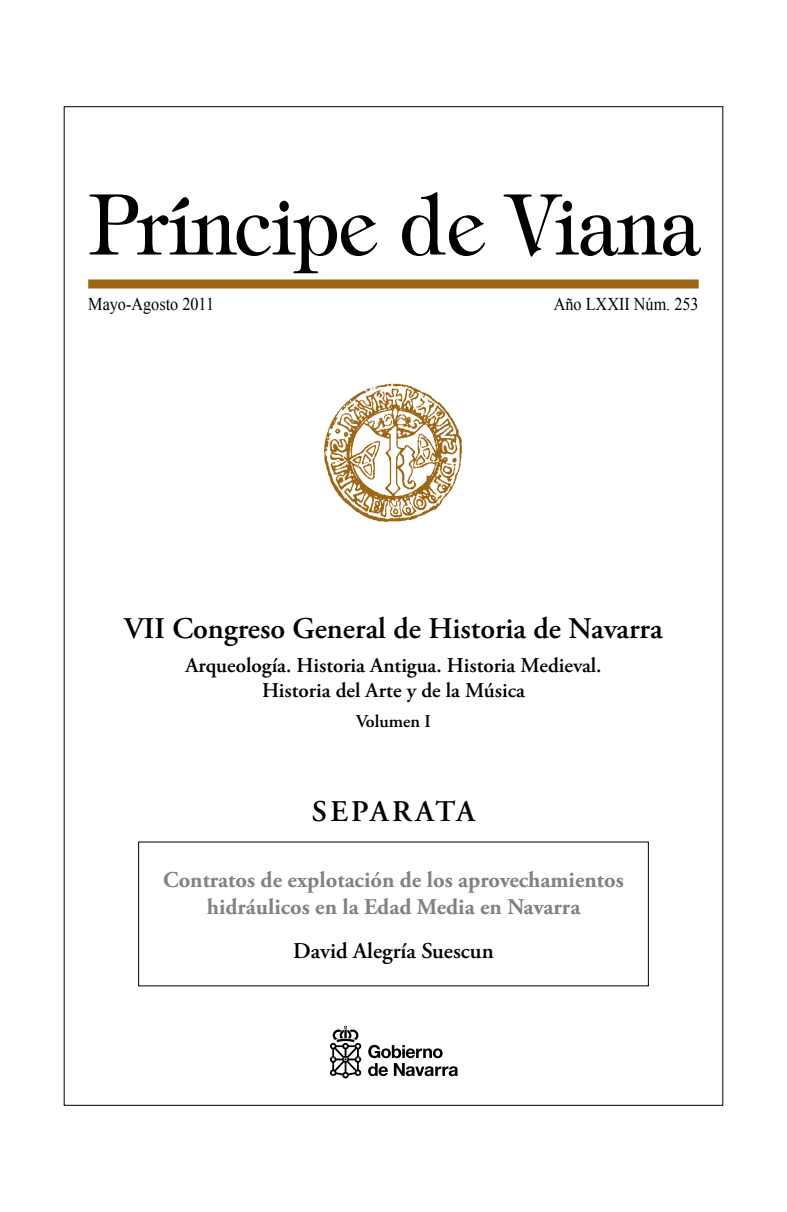
<style>
.page{position:relative;width:787px;height:1212px;background:#fff}
.page>*{position:absolute;margin:0;border:0;box-sizing:border-box;transform-origin:0 0}
.t1{font:600 30px "Adobe Garamond Pro";color:#000}
.t2{font:600 30px "Adobe Garamond Pro";letter-spacing:.115em;color:#000}
.t3{font:700 22.5px/27px "Adobe Garamond Pro";color:#808285;text-align:center}
.t4{font:600 22.5px "Adobe Garamond Pro";color:#000}
.t5{font:600 21px/25.2px "Adobe Garamond Pro";color:#000;text-align:center}
.t6{font:18px "Times New Roman";color:#000;scale:.9 1}
.t7{font:600 18px "Adobe Garamond Pro";color:#000}
</style>
<div class="page">
<svg style="left:89px;top:194px;width:288px;height:79px"></svg>
<svg style="left:402px;top:192px;width:83px;height:64px"></svg>
<svg style="left:503px;top:194px;width:198px;height:63px"></svg>
<div style="left:88px;top:279px;width:610px;height:9px;background:#9e6614"></div>
<img style="left:324px;top:384px;width:139px;height:138px">
<svg style="left:330px;top:1026px;width:31px;height:52px"></svg>
<svg style="left:368px;top:1045px;width:90px;height:31px"></svg>
<p class="t6" style="left:88px;top:292px;width:141px">Mayo-Agosto 2011</p>
<p class="t6" style="left:554px;top:292px;width:162px">Año LXXII Núm. 253</p>
<h1 class="t1" style="left:124px;top:611px;width:540px">VII Congreso General de Historia de Navarra</h1>
<p class="t5" style="left:185px;top:653px;width:418px">Arqueología. Historia Antigua. Historia Medieval.<br>Historia del Arte y de la Música</p>
<p class="t7" style="left:356px;top:711px;width:76px">Volumen I</p>
<h1 class="t2" style="left:312px;top:794px;width:159px">Sepa rata</h1>
<p class="t3" style="left:163px;top:866px;width:462px">Contratos de explotación de los aprovechamientos hidráulicos en la Edad Media en Navarra</p>
<p class="t4" style="left:293px;top:937px;width:202px">David Alegría Suescun</p>
</div>
